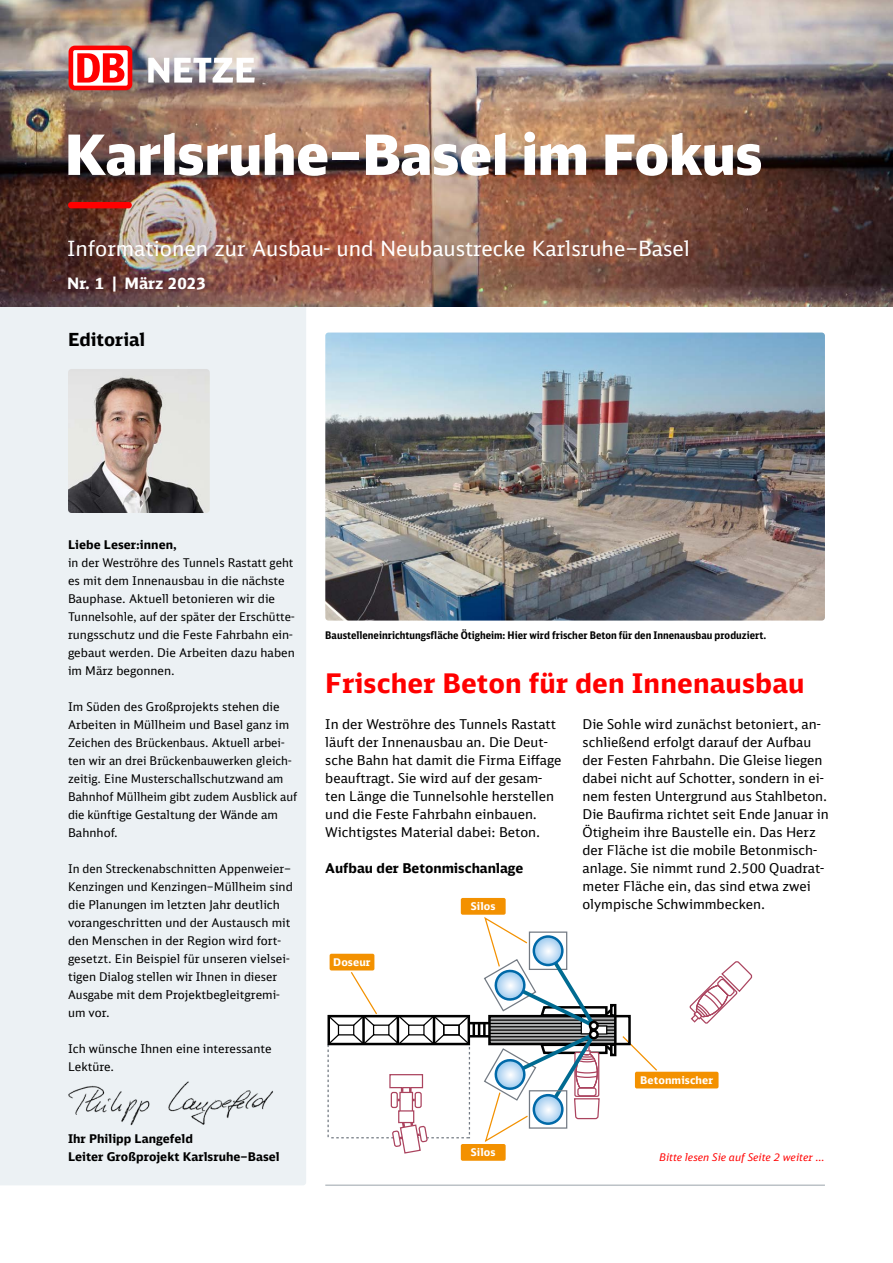
<style>
.page{position:relative;width:893px;height:1263px;background:#fff}
.page>*{position:absolute;margin:0;border:0;box-sizing:border-box;transform-origin:0 0}
.t1{font:900 55.5px "DB Head";color:#fff}
.t2{font:700 27px "DB Sans";letter-spacing:.005em;color:#f00}
.t3{font:21px "DB Sans";color:#fff}
.t4{font:700 18px "DB Sans";color:#000}
.t5{font:700 15.75px "DB Sans";color:#fff}
.t6{font:13.5px/18px "DB Sans";color:#000}
.t7{font:700 13.5px "DB Sans";color:#000}
.t8{font:12px/18px "DB Sans";color:#000}
.t9{font:700 12px/18px "DB Sans";letter-spacing:.005em;color:#000}
.t10{font:700 10.65px "DB Sans";letter-spacing:.01em;color:#fff}
.t11{font:700 10.5px "DB Sans Cond";letter-spacing:.005em;color:#000}
.t12{font:italic 10.5px "DB Sans";letter-spacing:.005em;color:#f00}
</style>
<div class="page">
<hr style="left:325px;top:1184px;width:500px;height:2px;background:#a5aeb4">
<svg style="left:689px;top:961px;width:64px;height:63px"></svg>
<div style="left:461px;top:1144px;width:45px;height:17px;background:#f39100;border-radius:2px"></div>
<div style="left:461px;top:898px;width:45px;height:17px;background:#f39100;border-radius:2px"></div>
<div style="left:635px;top:1072px;width:83px;height:16px;background:#f39100;border-radius:2px"></div>
<svg style="left:327px;top:917px;width:331px;height:237px"></svg>
<div style="left:0;top:306px;width:306px;height:879px;background:#ecf1f4"></div>
<img style="left:0;top:0;width:893px;height:306px">
<img style="left:68px;top:369px;width:142px;height:144px">
<img style="left:61px;top:1079px;width:218px;height:51px">
<svg style="left:148px;top:58px;width:107px;height:25px"></svg>
<div style="left:69px;top:46px;width:63px;height:44px;background:#f00;border-radius:6px"></div>
<div style="left:73px;top:50px;width:55px;height:36px;background:#fff;border-radius:2px"></div>
<svg style="left:77px;top:53px;width:47px;height:30px"></svg>
<div style="left:68px;top:202px;width:64px;height:6px;background:#f00;border-radius:3px"></div>
<img style="left:325px;top:333px;width:500px;height:288px">
<h1 class="t1" style="left:65px;top:119px;width:699px">Karlsruhe–Basel im Fokus</h1>
<h3 class="t3" style="left:67px;top:235px;width:624px">Informationen zur Ausbau- und Neubaustrecke Karlsruhe–Basel</h3>
<h3 class="t5" style="left:67px;top:273px;width:140px">Nr. 1 | März 2023</h3>
<h3 class="t4" style="left:68px;top:328px;width:79px">Editorial</h3>
<p class="t9" style="left:68px;top:535px;width:110px">Liebe Leser:innen,</p>
<p class="t8" style="left:68px;top:553px;width:228px">in der Weströhre des Tunnels Rastatt geht es mit dem Innenausbau in die nächste Bauphase. Aktuell betonieren wir die Tunnelsohle, auf der später der Erschütte&shy;rungsschutz und die Feste Fahrbahn ein&shy;gebaut werden. Die Arbeiten dazu haben im März begonnen.</p>
<p class="t8" style="left:68px;top:697px;width:231px">Im Süden des Großprojekts stehen die Arbeiten in Müllheim und Basel ganz im Zeichen des Brückenbaus. Aktuell arbei&shy;ten wir an drei Brückenbauwerken gleich&shy;zeitig. Eine Musterschallschutzwand am Bahnhof Müllheim gibt zudem Ausblick auf die künftige Gestaltung der Wände am Bahnhof.</p>
<p class="t8" style="left:68px;top:859px;width:226px">In den Streckenabschnitten Appenweier– Kenzingen und Kenzingen–Müllheim sind die Planungen im letzten Jahr deutlich vorangeschritten und der Austausch mit den Menschen in der Region wird fort&shy;gesetzt. Ein Beispiel für unseren vielsei&shy;tigen Dialog stellen wir Ihnen in dieser Ausgabe mit dem Projektbegleitgremi&shy;um vor.</p>
<p class="t8" style="left:68px;top:1039px;width:205px">Ich wünsche Ihnen eine interessante<br>Lektüre.</p>
<p class="t9" style="left:68px;top:1129px;width:213px">Ihr Philipp Langefeld<br>Leiter Großprojekt Karlsruhe–Basel</p>
<p class="t11" style="left:325px;top:628px;width:443px">Baustelleneinrichtungsfläche Ötigheim: Hier wird frischer Beton für den Innenausbau produziert.</p>
<h2 class="t2" style="left:325px;top:666px;width:481px">Frischer Beton für den Innenausbau</h2>
<p class="t6" style="left:325px;top:714px;width:238px">In der Weströhre des Tunnels Rastatt läuft der Innenausbau an. Die Deut&shy;sche Bahn hat damit die Firma Eiffage beauftragt. Sie wird auf der gesam&shy;ten Länge die Tunnelsohle herstellen und die Feste Fahrbahn einbauen.<br>Wichtigstes Material dabei: Beton.</p>
<p class="t6" style="left:583px;top:714px;width:248px">Die Sohle wird zunächst betoniert, an&shy;schließend erfolgt darauf der Aufbau der Festen Fahrbahn. Die Gleise liegen dabei nicht auf Schotter, sondern in ei&shy;nem festen Untergrund aus Stahlbeton.<br>Die Baufirma richtet seit Ende Januar in Ötigheim ihre Baustelle ein. Das Herz der Fläche ist die mobile Betonmisch&shy;anlage. Sie nimmt rund 2.500 Quadrat&shy;meter Fläche ein, das sind etwa zwei olympische Schwimmbecken.</p>
<p class="t7" style="left:325px;top:859px;width:200px">Aufbau der Betonmischanlage</p>
<p class="t10" style="left:471px;top:900px;width:26px">Silos</p>
<p class="t10" style="left:333px;top:955px;width:39px">Doseur</p>
<p class="t10" style="left:471px;top:1146px;width:26px">Silos</p>
<p class="t10" style="left:640px;top:1073px;width:74px">Betonmischer</p>
<p class="t12" style="left:659px;top:1150px;width:167px">Bitte lesen Sie auf Seite 2 weiter …</p>
</div>
